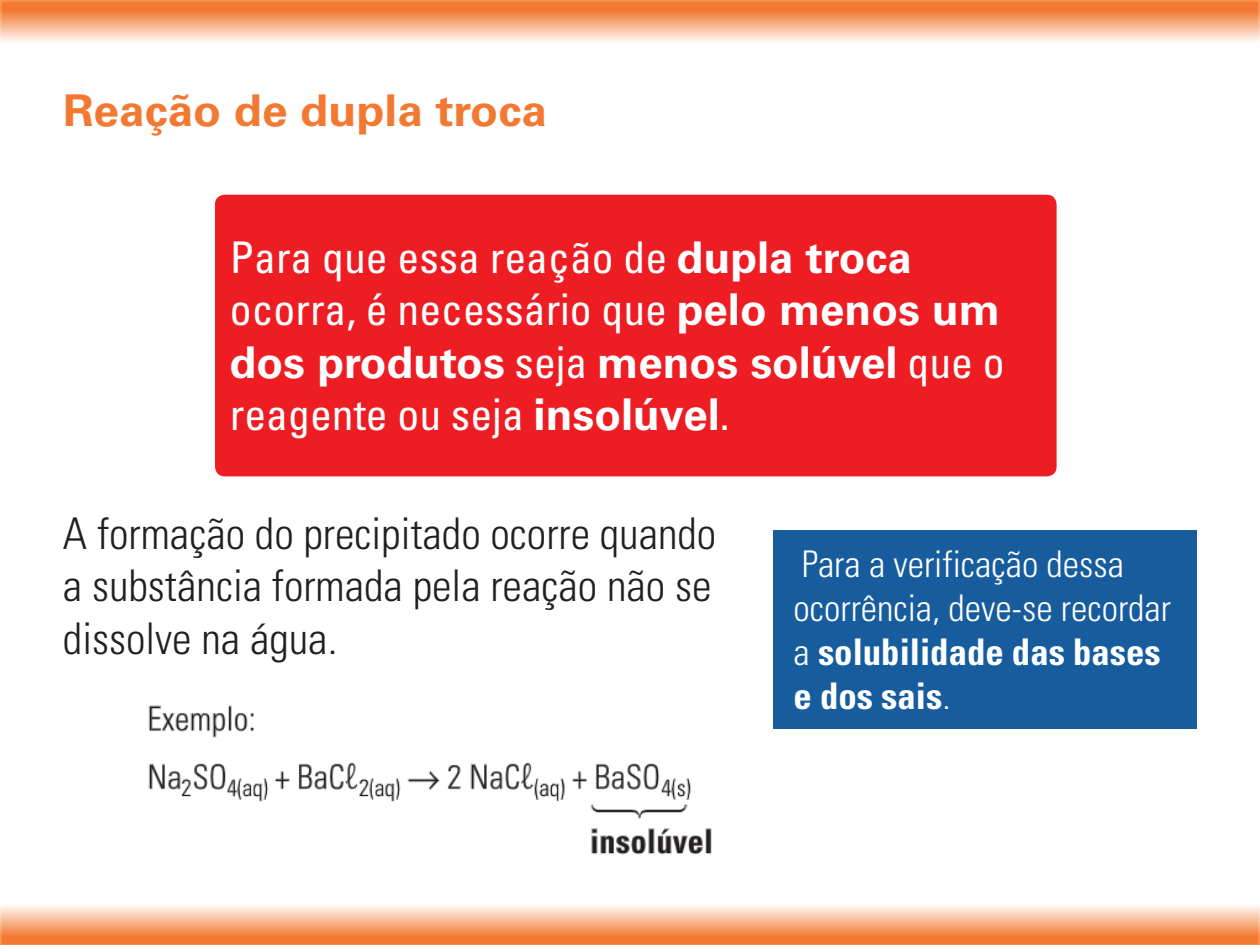
<style>
.page{position:relative;width:1260px;height:945px;background:#fff}
.page>*{position:absolute;margin:0;border:0;box-sizing:border-box;transform-origin:0 0}
.Texto__Conteúdo{font:condensed 43.75px/52.5px "Univers LT Std";color:#fff}
.Texto__Conteúdo-2{font:300 condensed 43.75px/52.5px "Univers LT Std";color:#231f20;text-align:justify}
.Título__SeLiga{font:700 43.75px "Univers LT Std";color:#f37932;scale:1.05 1}
.Texto__Conteúdo-3{font:300 condensed 36.75px/44.1px "Univers LT Std";color:#fff}
.s1{font-weight:700;font-stretch:normal}
.s2{font-weight:700}
</style>
<div class="page">
<svg style="left:0;top:0;width:1260px;height:42px;background:#f7aa7c"></svg>
<svg style="left:0;top:906px;width:1260px;height:39px;background:#f7aa7e"></svg>
<div style="left:774px;top:530px;width:423px;height:199px;background:#175d9e"></div>
<div style="left:215px;top:195px;width:842px;height:281px;background:#ee1d23;border-radius:10px"></div>
<img style="left:148px;top:705px;width:564px;height:150px">
<p class="Título__SeLiga" style="left:63px;top:85px;width:462px">Reação de dupla troca</p>
<p class="Texto__Conteúdo" style="left:230px;top:230px;width:776px">Para que essa reação de <span class="s1">dupla troca </span>ocorra, é necessário que <span class="s1">pelo menos um dos produtos</span> seja <span class="s1">menos solúvel</span> que o reagente ou seja <span class="s1">insolúvel</span>.</p>
<p class="Texto__Conteúdo-2" style="left:63px;top:507px;width:655px">A formação do precipitado ocorre quando a substância formada pela reação não se dissolve na água.</p>
<p class="Texto__Conteúdo-3" style="left:794px;top:542px;width:379px">Para a verificação dessa ocorrência, deve-se recordar a <span class="s2">solubilidade das bases e dos sais</span>.</p>
</div>
